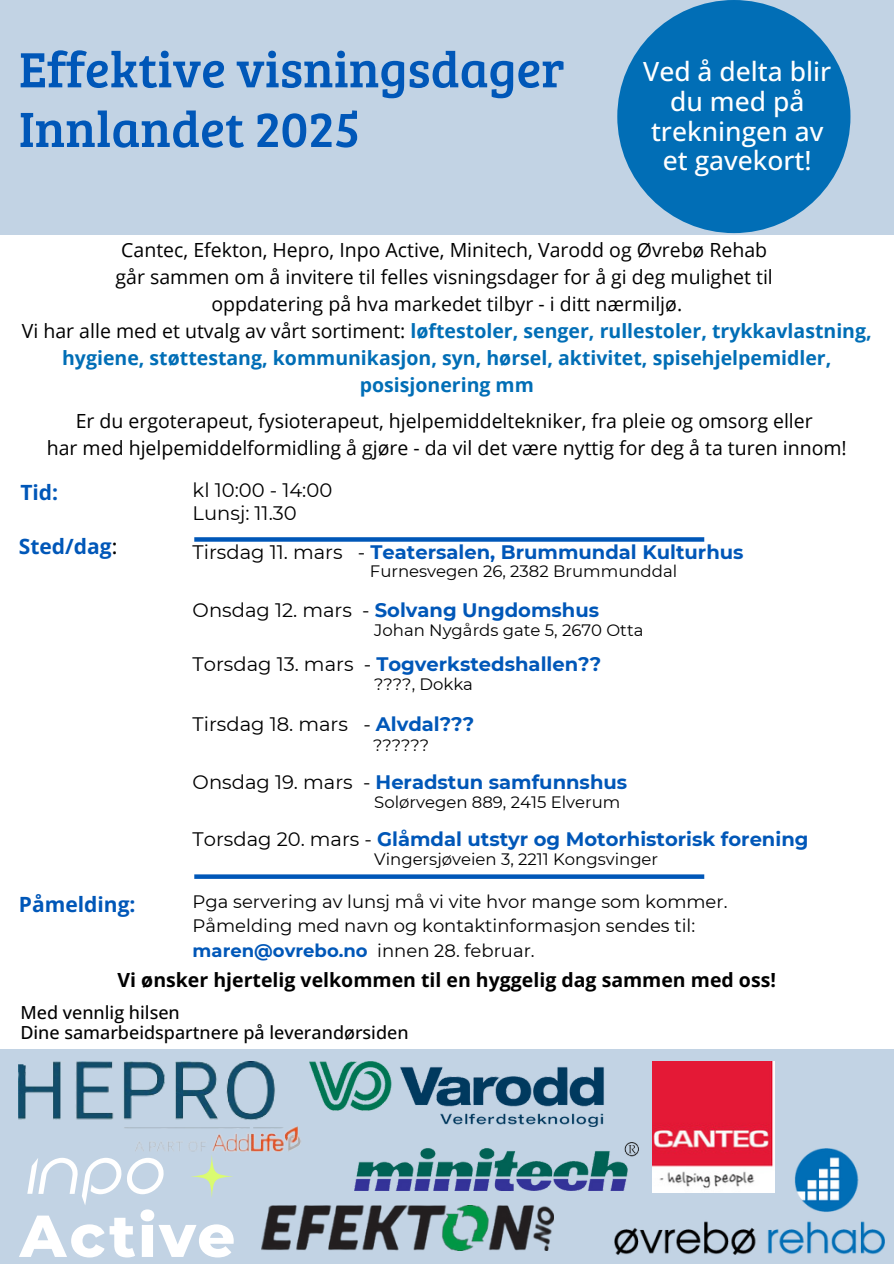
<style>
.page{position:relative;width:894px;height:1264px;background:#fff}
.page>*{position:absolute;margin:0;border:0;box-sizing:border-box;transform-origin:0 0}
.t1{font:51.15px/59.7px "Bree Serif";color:#0057b8}
.t2{font:500 26.4px/29.7px "Open Sans";color:#fff;text-align:center}
.t3{font:700 21px "Open Sans";color:#0057b8}
.t4{font:19.5px/27px "Open Sans";color:#000;text-align:center}
.t5{font:700 19.5px "Montserrat";color:#0057b8}
.t6{font:700 19.5px "Open Sans";color:#000}
.t7{font:19.5px/22.5px "Montserrat";color:#000}
.t8{font:18px "Montserrat";color:#000}
.t9{font:500 18px/20.2px "Open Sans";color:#000}
.t10{font:16.5px "Montserrat";color:#000}
.s1{font-weight:700;color:#016eb6}
.s2{font-weight:500;color:#000}
.s3{font-weight:400;color:#000}
.s4{font-weight:700;color:#0057b8}
</style>
<div class="page">
<div style="left:0;top:1048px;width:893px;height:215px;background:#c2d3e4"></div>
<div style="left:0;top:0;width:893px;height:234px;background:#c2d3e4"></div>
<svg style="left:194px;top:874px;width:510px;height:4px;background:#1967be"></svg>
<img style="left:261px;top:1205px;width:292px;height:45px">
<img style="left:309px;top:1061px;width:295px;height:65px">
<img style="left:614px;top:1148px;width:270px;height:106px">
<img style="left:19px;top:1061px;width:282px;height:91px">
<img style="left:652px;top:1061px;width:121px;height:131px">
<svg style="left:194px;top:537px;width:510px;height:4px;background:#0d60bb"></svg>
<div style="left:617px;top:0;width:233px;height:233px;background:#016eb6;border-radius:50%"></div>
<img style="left:354px;top:1142px;width:284px;height:48px">
<svg style="left:19px;top:1157px;width:215px;height:100px"></svg>
<svg style="left:190px;top:1154px;width:44px;height:44px"></svg>
<p class="t1" style="left:19px;top:37px;width:547px">Effektive visningsdager<br>Innlandet 2025</p>
<p class="t2" style="left:643px;top:56px;width:189px">Ved å delta blir du med på trekningen av et gavekort!</p>
<h4 class="t4" style="left:22px;top:236px;width:851px">Cantec, Efekton, Hepro, Inpo Active, Minitech, Varodd og Øvrebø Rehab<br>går sammen om å invitere til felles visningsdager for å gi deg mulighet til<br>oppdatering på hva markedet tilbyr - i ditt nærmiljø.<br>Vi har alle med et utvalg av vårt sortiment: <span class="s1">løftestoler, senger, rullestoler, trykkavlastning, hygiene, støttestang, kommunikasjon, syn, hørsel, aktivitet, spisehjelpemidler, posisjonering mm</span></h4>
<p class="t4" style="left:47px;top:407px;width:801px">Er du ergoterapeut, fysioterapeut, hjelpemiddeltekniker, fra pleie og omsorg eller<br>har med hjelpemiddelformidling å gjøre - da vil det være nyttig for deg å ta turen innom!</p>
<h4 class="t3" style="left:20px;top:477px;width:39px">Tid:</h4>
<p class="t7" style="left:192px;top:479px;width:141px">kl 10:00 - 14:00<br>Lunsj: 11.30</p>
<p class="t3" style="left:19px;top:532px;width:100px">Sted/dag<span class="s2">:</span></p>
<p class="t3" style="left:19px;top:889px;width:118px">Påmelding:</p>
<p class="t5" style="left:192px;top:540px;width:552px"><span class="s3">Tirsdag 11. mars -</span> Teatersalen, Brummundal Kulturhus</p>
<p class="t10" style="left:370px;top:561px;width:308px">Furnesvegen 26, 2382 Brummunddal</p>
<h2 class="t5" style="left:192px;top:597px;width:408px"><span class="s3">Onsdag 12. mars -</span> Solvang Ungdomshus</h2>
<h1 class="t10" style="left:374px;top:619px;width:270px">Johan Nygårds gate 5, 2670 Otta</h1>
<h4 class="t5" style="left:192px;top:651px;width:410px"><span class="s3">Torsdag 13. mars -</span> Togverkstedshallen??</h4>
<h4 class="t10" style="left:374px;top:673px;width:100px">????, Dokka</h4>
<h4 class="t7" style="left:192px;top:713px;width:283px">Tirsdag 18. mars - <span class="s4">Alvdal???</span></h4>
<h4 class="t10" style="left:373px;top:734px;width:58px">??????</h4>
<h3 class="t5" style="left:192px;top:770px;width:436px"><span class="s3">Onsdag 19. mars -</span> Heradstun samfunnshus</h3>
<h4 class="t10" style="left:374px;top:792px;width:247px">Solørvegen 889, 2415 Elverum</h4>
<h3 class="t5" style="left:192px;top:827px;width:617px"><span class="s3">Torsdag 20. mars -</span> Glåmdal utstyr og Motorhistorisk forening</h3>
<h3 class="t10" style="left:374px;top:849px;width:285px">Vingersjøveien 3, 2211 Kongsvinger</h3>
<p class="t8" style="left:192px;top:890px;width:536px">Pga servering av lunsj må vi vite hvor mange som kommer.</p>
<h4 class="t8" style="left:192px;top:915px;width:504px">Påmelding med navn og kontaktinformasjon sendes til:</h4>
<h4 class="t8" style="left:192px;top:939px;width:343px"><span class="s4">maren@ovrebo.no</span> innen 28. februar.</h4>
<h3 class="t6" style="left:117px;top:966px;width:659px">Vi ønsker hjertelig velkommen til en hyggelig dag sammen med oss!</h3>
<p class="t9" style="left:20px;top:1002px;width:389px">Med vennlig hilsen<br>Dine samarbeidspartnere på leverandørsiden</p>
</div>
